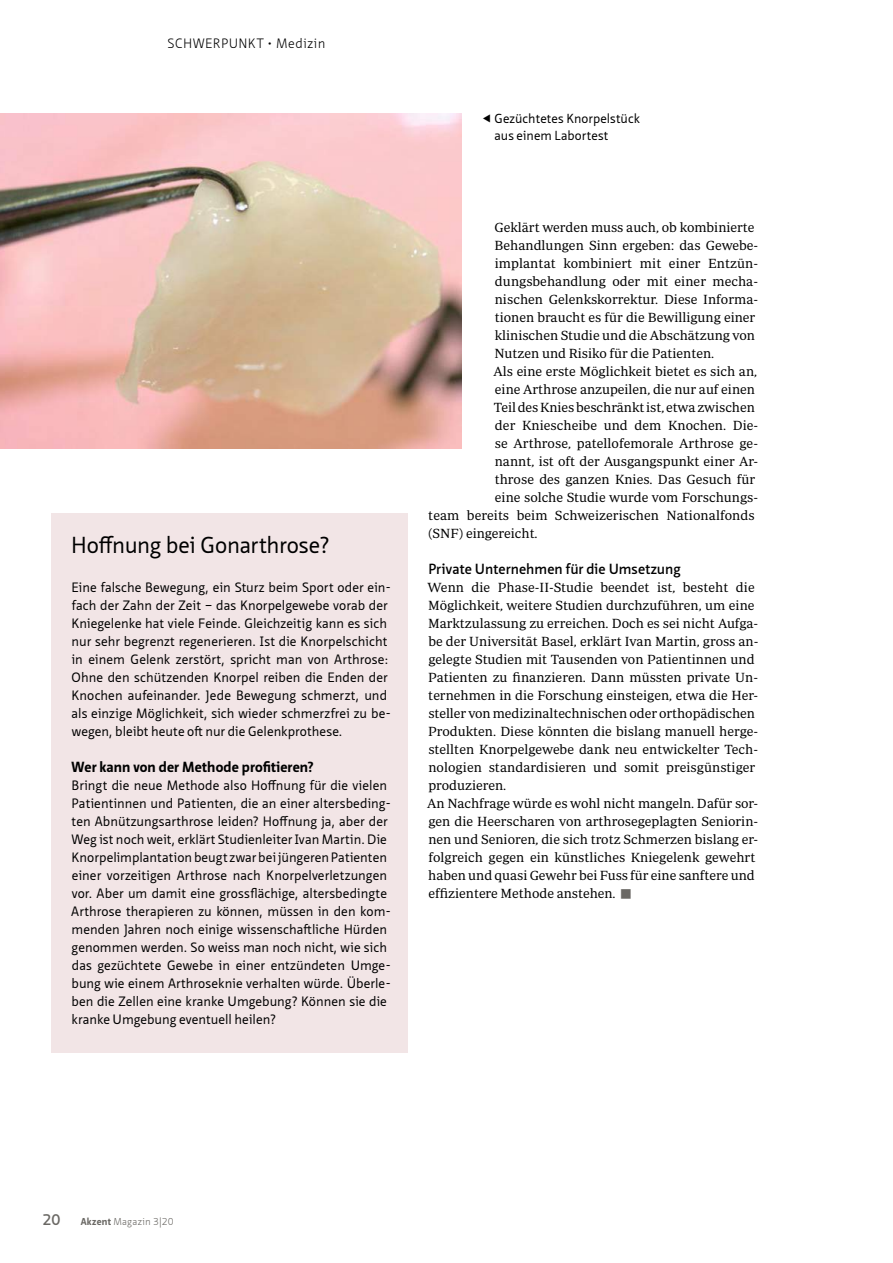
<style>
.page{position:relative;width:893px;height:1263px;background:#fff}
.page>*{position:absolute;margin:0;border:0;box-sizing:border-box;transform-origin:0 0}
.t1{font:22.5px "Neue Sans Pro";letter-spacing:-.01em;color:#000}
.t2{font:600 15px "Neue Sans Pro";color:#6a6864}
.t3{font:600 14.25px "Neue Sans Pro";letter-spacing:.005em;color:#000}
.t4{font:700 14.25px "Neue Sans Pro";letter-spacing:.01em;color:#000}
.t5{font:13.5px/18px "Periodico Text Lg";color:#000}
.t6{font:13.2px/18px "Neue Sans Pro";letter-spacing:.005em;color:#000}
.t7{font:300 13.2px "Neue Sans Pro";letter-spacing:.03em;color:#000}
.t8{font:12.75px/17.2px "Neue Sans Pro";letter-spacing:.005em;color:#000}
.t9{font:300 9.75px "Neue Sans Pro";letter-spacing:.02em;color:#6a6864}
.s1{color:#6a6864}
.s2{font-weight:700}
</style>
<div class="page">
<div style="left:51px;top:513px;width:357px;height:539px;background:#f2e5e6"></div>
<img style="left:0;top:114px;width:461px;height:334px">
<p class="t7" style="left:168px;top:35px;width:159px">SCHWERPUNKT • Medizin</p>
<h1 class="t1" style="left:71px;top:530px;width:260px">Hoffnung bei Gonarthrose?</h1>
<p class="t6" style="left:71px;top:578px;width:321px">Eine falsche Bewegung, ein Sturz beim Sport oder ein&shy;fach der Zahn der Zeit – das Knorpelgewebe vorab der Kniegelenke hat viele Feinde. Gleichzeitig kann es sich nur sehr begrenzt regenerieren. Ist die Knorpelschicht in einem Gelenk zerstört, spricht man von Arthrose:<br>Ohne den schützenden Knorpel reiben die Enden der Knochen aufeinander. Jede Bewegung schmerzt, und als einzige Möglichkeit, sich wieder schmerzfrei zu be&shy;wegen, bleibt heute oft nur die Gelenkprothese.</p>
<p class="t4" style="left:72px;top:758px;width:244px">Wer kann von der Methode profitieren?</p>
<p class="t6" style="left:71px;top:776px;width:321px">Bringt die neue Methode also Hoffnung für die vielen Patientinnen und Patienten, die an einer altersbeding&shy;ten Abnützungsarthrose leiden? Hoffnung ja, aber der Weg ist noch weit, erklärt Studienleiter Ivan Martin. Die Knorpelimplantation beugt zwar bei jüngeren Patienten einer vorzeitigen Arthrose nach Knorpelverletzungen vor. Aber um damit eine grossflächige, altersbedingte Arthrose therapieren zu können, müssen in den kom&shy;menden Jahren noch einige wissenschaftliche Hürden genommen werden. So weiss man noch nicht, wie sich das gezüchtete Gewebe in einer entzündeten Umge&shy;bung wie einem Arthroseknie verhalten würde. Überle&shy;ben die Zellen eine kranke Umgebung? Können sie die kranke Umgebung eventuell heilen?</p>
<p class="t8" style="left:494px;top:110px;width:147px">Gezüchtetes Knorpelstück aus einem Labortest</p>
<p class="t5" style="left:495px;top:218px;width:261px">Geklärt werden muss auch, ob kombinierte</p>
<p class="t5" style="left:494px;top:236px;width:265px">Behandlungen Sinn ergeben: das Gewebe-</p>
<p class="t5" style="left:495px;top:254px;width:265px">implantat kombiniert mit einer Entzün-</p>
<p class="t5" style="left:495px;top:272px;width:265px">dungsbehandlung oder mit einer mecha-</p>
<p class="t5" style="left:495px;top:290px;width:265px">nischen Gelenkskorrektur. Diese Informa-</p>
<p class="t5" style="left:495px;top:308px;width:262px">tionen braucht es für die Bewilligung einer</p>
<p class="t5" style="left:495px;top:326px;width:262px">klinischen Studie und die Abschätzung von</p>
<p class="t5" style="left:494px;top:344px;width:221px">Nutzen und Risiko für die Patienten.</p>
<p class="t5" style="left:493px;top:362px;width:265px">Als eine erste Möglichkeit bietet es sich an,</p>
<p class="t5" style="left:495px;top:380px;width:262px">eine Arthrose anzupeilen, die nur auf einen</p>
<p class="t5" style="left:494px;top:398px;width:262px">Teil des Knies beschränkt ist, etwa zwischen</p>
<p class="t5" style="left:495px;top:416px;width:265px">der Kniescheibe und dem Knochen. Die-</p>
<p class="t5" style="left:495px;top:434px;width:265px">se Arthrose, patellofemorale Arthrose ge-</p>
<p class="t5" style="left:495px;top:452px;width:265px">nannt, ist oft der Ausgangspunkt einer Ar-</p>
<p class="t5" style="left:495px;top:470px;width:262px">throse des ganzen Knies. Das Gesuch für</p>
<p class="t5" style="left:495px;top:488px;width:265px">eine solche Studie wurde vom Forschungs-</p>
<p class="t5" style="left:428px;top:506px;width:328px">team bereits beim Schweizerischen Nationalfonds</p>
<p class="t5" style="left:428px;top:524px;width:111px">(SNF) eingereicht.</p>
<p class="t3" style="left:428px;top:560px;width:254px">Private Unternehmen für die Umsetzung</p>
<p class="t5" style="left:427px;top:578px;width:333px">Wenn die Phase-II-Studie beendet ist, besteht die Möglichkeit, weitere Studien durchzuführen, um eine Marktzulassung zu erreichen. Doch es sei nicht Aufga&shy;be der Universität Basel, erklärt Ivan Martin, gross an&shy;gelegte Studien mit Tausenden von Patientinnen und Patienten zu finanzieren. Dann müssten private Un&shy;ternehmen in die Forschung einsteigen, etwa die Her&shy;steller von medizinaltechnischen oder orthopädischen Produkten. Diese könnten die bislang manuell herge&shy;stellten Knorpelgewebe dank neu entwickelter Tech&shy;nologien standardisieren und somit preisgünstiger produzieren.<br>An Nachfrage würde es wohl nicht mangeln. Dafür sor&shy;gen die Heerscharen von arthrosegeplagten Seniorin&shy;nen und Senioren, die sich trotz Schmerzen bislang er&shy;folgreich gegen ein künstliches Kniegelenk gewehrt haben und quasi Gewehr bei Fuss für eine sanftere und effizientere Methode anstehen. <span class="s1">■</span></p>
<p class="t2" style="left:43px;top:1210px;width:20px">20</p>
<p class="t9" style="left:81px;top:1215px;width:94px"><span class="s2">Akzent</span> Magazin 3|20</p>
</div>
